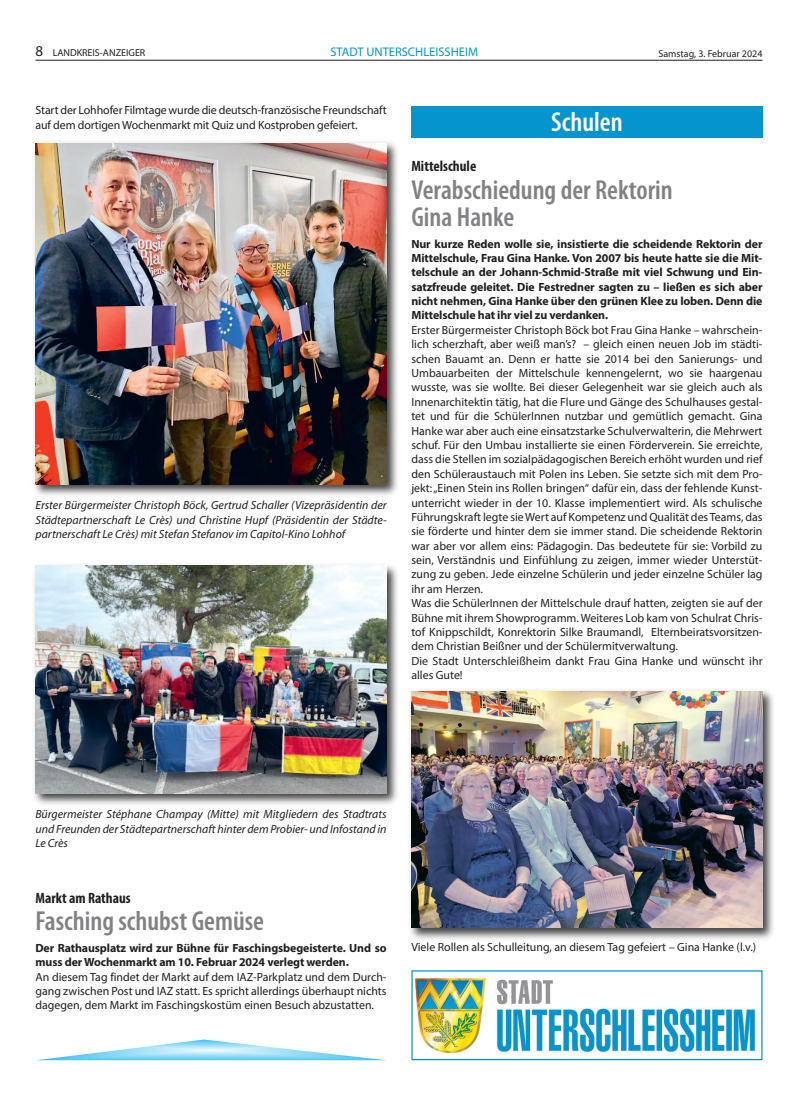
<style>
.page{position:relative;width:798px;height:1117px;background:#fff}
.page>*{position:absolute;margin:0;border:0;box-sizing:border-box;transform-origin:0 0}
.t1{font:600 condensed 27.5px/27.5px "Myriad Pro";color:#808285}
.t2{font:600 condensed 27.5px "Myriad Pro";color:#fff}
.t3{font:700 condensed 15px "Myriad Pro";color:#231f20}
.t4{font:12.5px "Myriad Pro";color:#0694cd}
.t5{font:11.88px/14.4px "Myriad Pro";color:#231f20;text-align:justify}
.t6{font:700 11.88px/14.4px "Myriad Pro";letter-spacing:-.01em;color:#231f20}
.t7{font:italic 11.88px/14.4px "Myriad Pro";color:#231f20;text-align:justify}
.t8{font:10px "Myriad Pro";color:#231f20}
.s1{font-size:15px}
</style>
<div class="page">
<div style="left:411px;top:106px;width:351px;height:32px;background:#0694cd"></div>
<hr style="left:35px;top:60px;width:727px;height:1px;background:#231f20">
<svg style="left:46px;top:1039px;width:329px;height:20px"></svg>
<img style="left:415px;top:978px;width:341px;height:76px">
<img style="left:34px;top:142px;width:363px;height:354px">
<img style="left:35px;top:143px;width:351px;height:341px">
<img style="left:34px;top:565px;width:363px;height:240px">
<img style="left:35px;top:565px;width:351px;height:228px">
<img style="left:410px;top:690px;width:363px;height:250px">
<img style="left:411px;top:691px;width:351px;height:236px">
<p class="t8" style="left:35px;top:49px;width:111px"><span class="s1">8</span> LANDKREIS-ANZEIGER</p>
<p class="t4" style="left:330px;top:47px;width:149px">STADT UNTERSCHLEISSHEIM</p>
<p class="t8" style="left:658px;top:49px;width:105px">Samstag, 3. Februar 2024</p>
<p class="t5" style="left:35px;top:104px;width:352px">Start der Lohhofer Filmtage wurde die deutsch-französische Freundschaft auf dem dortigen Wochenmarkt mit Quiz und Kostproben gefeiert.</p>
<p class="t7" style="left:35px;top:499px;width:352px">Erster Bürgermeister Christoph Böck, Gertrud Schaller (Vizepräsidentin der Städtepartnerschaft Le Crès) und Christine Hupf (Präsidentin der Städte&shy;partnerschaft Le Crès) mit Stefan Stefanov im Capitol-Kino Lohhof</p>
<p class="t2" style="left:551px;top:112px;width:73px">Schulen</p>
<p class="t3" style="left:411px;top:161px;width:66px">Mittelschule</p>
<p class="t1" style="left:411px;top:178px;width:263px">Verabschiedung der Rektorin<br>Gina Hanke</p>
<p class="t6" style="left:411px;top:237px;width:352px;text-align:justify">Nur kurze Reden wolle sie, insistierte die scheidende Rektorin der Mittelschule, Frau Gina Hanke. Von 2007 bis heute hatte sie die Mit&shy;telschule an der Johann-Schmid-Straße mit viel Schwung und Ein&shy;satzfreude geleitet. Die Festredner sagten zu – ließen es sich aber nicht nehmen, Gina Hanke über den grünen Klee zu loben. Denn die Mittelschule hat ihr viel zu verdanken.</p>
<p class="t5" style="left:411px;top:323px;width:352px">Erster Bürgermeister Christoph Böck bot Frau Gina Hanke – wahrschein&shy;lich scherzhaft, aber weiß man’s? – gleich einen neuen Job im städti&shy;schen Bauamt an. Denn er hatte sie 2014 bei den Sanierungs- und Umbauarbeiten der Mittelschule kennengelernt, wo sie haargenau wusste, was sie wollte. Bei dieser Gelegenheit war sie gleich auch als Innenarchitektin tätig, hat die Flure und Gänge des Schulhauses gestal&shy;tet und für die SchülerInnen nutzbar und gemütlich gemacht. Gina Hanke war aber auch eine einsatzstarke Schulverwalterin, die Mehrwert schuf. Für den Umbau installierte sie einen Förderverein. Sie erreichte, dass die Stellen im sozialpädagogischen Bereich erhöht wurden und rief den Schüleraustauch mit Polen ins Leben. Sie setzte sich mit dem Pro&shy;jekt: „Einen Stein ins Rollen bringen“ dafür ein, dass der fehlende Kunst&shy;unterricht wieder in der 10. Klasse implementiert wird. Als schulische Führungskraft legte sie Wert auf Kompetenz und Qualität des Teams, das sie förderte und hinter dem sie immer stand. Die scheidende Rektorin war aber vor allem eins: Pädagogin. Das bedeutete für sie: Vorbild zu sein, Verständnis und Einfühlung zu zeigen, immer wieder Unterstüt&shy;zung zu geben. Jede einzelne Schülerin und jeder einzelne Schüler lag ihr am Herzen.</p>
<p class="t5" style="left:411px;top:597px;width:352px">Was die SchülerInnen der Mittelschule drauf hatten, zeigten sie auf der Bühne mit ihrem Showprogramm. Weiteres Lob kam von Schulrat Chris&shy;tof Knippschildt, Konrektorin Silke Braumandl, Elternbeiratsvorsitzen&shy;dem Christian Beißner und der Schülermitverwaltung.</p>
<p class="t5" style="left:411px;top:654px;width:352px">Die Stadt Unterschleißheim dankt Frau Gina Hanke und wünscht ihr alles Gute!</p>
<p class="t7" style="left:35px;top:808px;width:352px">Bürgermeister Stéphane Champay (Mitte) mit Mitgliedern des Stadtrats und Freunden der Städtepartnerschaft hinter dem Probier- und Infostand in Le Crès</p>
<p class="t3" style="left:35px;top:892px;width:97px">Markt am Rathaus</p>
<p class="t1" style="left:35px;top:909px;width:230px">Fasching schubst Gemüse</p>
<p class="t6" style="left:35px;top:941px;width:352px">Der Rathausplatz wird zur Bühne für Faschingsbegeisterte. Und so muss der Wochenmarkt am 10. Februar 2024 verlegt werden.</p>
<p class="t5" style="left:35px;top:970px;width:352px">An diesem Tag findet der Markt auf dem IAZ-Parkplatz und dem Durch&shy;gang zwischen Post und IAZ statt. Es spricht allerdings überhaupt nichts dagegen, dem Markt im Faschingskostüm einen Besuch abzustatten.</p>
<p class="t5" style="left:411px;top:940px;width:346px">Viele Rollen als Schulleitung, an diesem Tag gefeiert – Gina Hanke (l.v.)</p>
</div>
